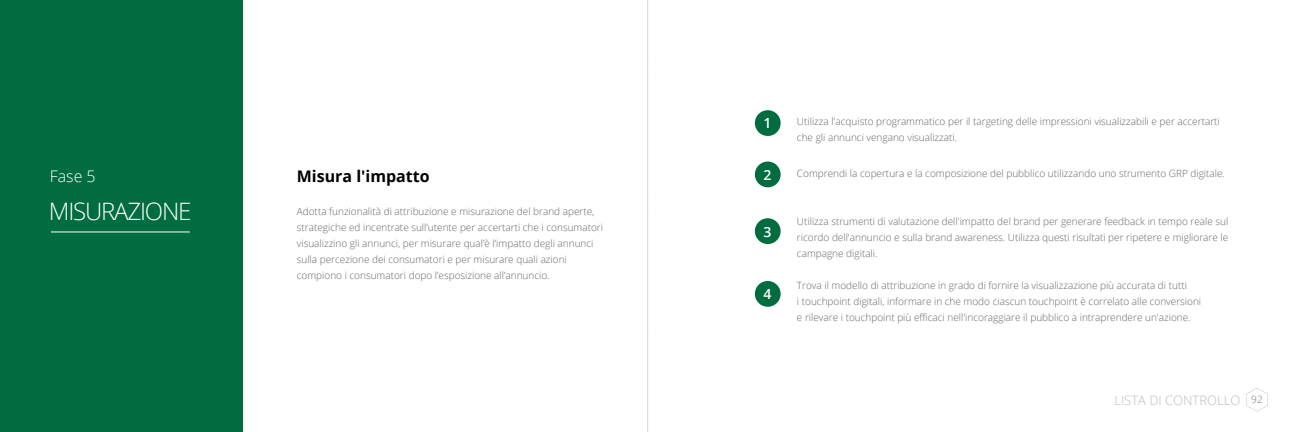
<style>
.page{position:relative;width:1296px;height:432px;background:#fff}
.page>*{position:absolute;margin:0;border:0;box-sizing:border-box;transform-origin:0 0}
.t1{font:300 24px "Open Sans";letter-spacing:-.05em;color:#fff}
.t2{font:700 16px "Open Sans";color:#000}
.t3{font:300 16px "Open Sans";color:#fff}
.t4{font:600 14px "Open Sans";color:#fff}
.t5{font:300 13px "Open Sans";color:#bebbba}
.t6{font:300 10px/16px "Open Sans";color:#636567}
.t7{font:300 10px "Open Sans";color:#77797b}
</style>
<div class="page">
<svg style="left:1246px;top:388px;width:22px;height:24px"></svg>
<div style="left:0;top:0;width:648px;height:432px;background:#006c40"></div>
<div style="left:244px;top:0;width:460px;height:432px;background:#fff"></div>
<div style="left:755px;top:110px;width:26px;height:26px;background:#006c40;border-radius:50%"></div>
<div style="left:755px;top:162px;width:26px;height:25px;background:#006c40;border-radius:50%"></div>
<div style="left:755px;top:218px;width:26px;height:26px;background:#006c40;border-radius:50%"></div>
<div style="left:755px;top:281px;width:26px;height:26px;background:#006c40;border-radius:50%"></div>
<svg style="left:648px;top:0;width:1px;height:432px"></svg>
<hr style="left:51px;top:232px;width:139px;height:1px;background:#fff">
<p class="t3" style="left:50px;top:165px;width:48px">Fase 5</p>
<p class="t1" style="left:49px;top:195px;width:144px">MISURAZIONE</p>
<p class="t2" style="left:297px;top:165px;width:134px">Misura l'impatto</p>
<p class="t6" style="left:297px;top:204px;width:308px">Adotta funzionalità di attribuzione e misurazione del brand aperte, strategiche ed incentrate sull’utente per accertarti che i consumatori visualizzino gli annunci, per misurare qual’è l’impatto degli annunci sulla percezione dei consumatori e per misurare quali azioni compiono i consumatori dopo l’esposizione all’annuncio.</p>
<p class="t4" style="left:763px;top:114px;width:9px">1</p>
<p class="t4" style="left:763px;top:165px;width:9px">2</p>
<p class="t4" style="left:763px;top:222px;width:9px">3</p>
<p class="t4" style="left:763px;top:285px;width:9px">4</p>
<p class="t6" style="left:797px;top:113px;width:424px">Utilizza l'acquisto programmatico per il targeting delle impressioni visualizzabili e per accertarti che gli annunci vengano visualizzati.</p>
<p class="t6" style="left:797px;top:165px;width:430px">Comprendi la copertura e la composizione del pubblico utilizzando uno strumento GRP digitale.</p>
<p class="t6" style="left:797px;top:213px;width:433px;text-align:justify">Utilizza strumenti di valutazione dell'impatto del brand per generare feedback in tempo reale sul ricordo dell'annuncio e sulla brand awareness. Utilizza questi risultati per ripetere e migliorare le campagne digitali.</p>
<p class="t6" style="left:797px;top:277px;width:406px">Trova il modello di attribuzione in grado di fornire la visualizzazione più accurata di tutti<br>i touchpoint digitali, informare in che modo ciascun touchpoint è correlato alle conversioni e rilevare i touchpoint più efficaci nell'incoraggiare il pubblico a intraprendere un'azione.</p>
<p class="t5" style="left:1114px;top:392px;width:127px">LISTA DI CONTROLLO</p>
<p class="t7" style="left:1251px;top:393px;width:13px">92</p>
</div>
